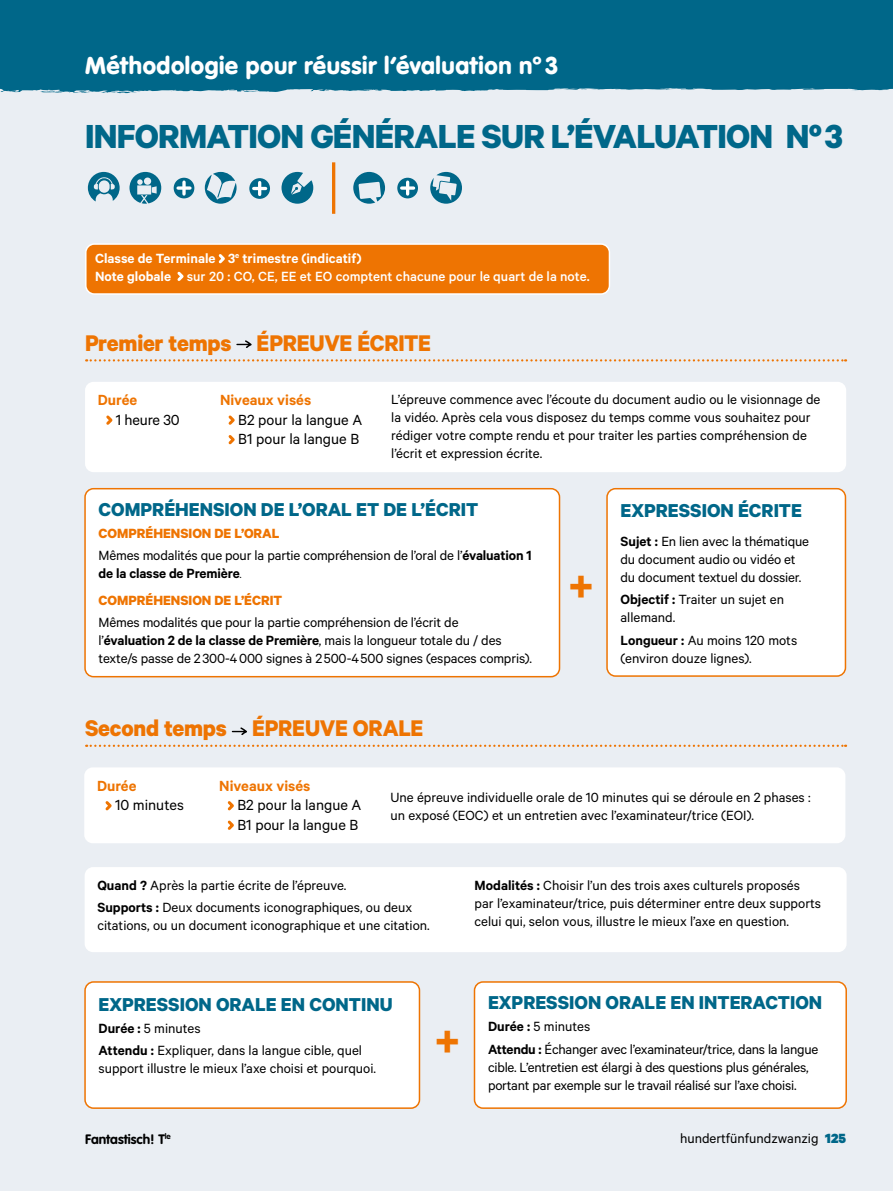
<style>
.page{position:relative;width:893px;height:1191px;background:#eaeef3}
.page>*{position:absolute;margin:0;border:0;box-sizing:border-box;transform-origin:0 0}
.t1{font:700 48px "Calibre";color:#ee7402}
.BAC_T1{font:700 37.5px "Calibre";letter-spacing:-.02em;color:#006789}
.BAC_T2{font:700 25.5px "Calibre";letter-spacing:-.01em;color:#ee7402}
.header_title{font:900 24px "VAG Rounded Std";letter-spacing:.02em;color:#fff}
.Subtítulo_bloque{font:700 21px "Calibre";color:#006789}
.Subtítulo_bloque-2{font:16.5px/19.5px "Calibre";color:#000}
.Subtítulo_bloque-3{font:600 16.5px "Calibre";color:#ee7402}
.Texto_normal_bullets{font:15px/18px "Calibre";color:#000}
.Subtítulo_bloque-4{font:15px/18px "Calibre";color:#000}
.Subtítulo_bloque-5{font:500 15px "Calibre";color:#fff}
.Subtítulo_bloque-6{font:700 15px "Calibre";color:#ee7402}
.Título_bloque{font:600 15px "Calibre";color:#fff}
.footer_number_page{font:15px "Calibre";color:#000}
.t2{font:700 13.5px "VAG Rounded Std";color:#000}
.s1{font-weight:600}
.s2{font-weight:300;font-size:16.5px}
.s3{font-weight:900;color:#006789}
</style>
<div class="page">
<div style="left:0;top:0;width:893px;height:93px;background:#006789"></div>
<hr style="left:332px;top:162px;width:3px;height:52px;background:#ee7402">
<svg style="left:397px;top:178px;width:21px;height:20px"></svg>
<svg style="left:406px;top:182px;width:3px;height:12px"></svg>
<svg style="left:402px;top:186px;width:12px;height:4px"></svg>
<svg style="left:353px;top:172px;width:32px;height:32px"></svg>
<svg style="left:430px;top:172px;width:32px;height:32px"></svg>
<div style="left:174px;top:178px;width:20px;height:20px;background:#006789;border-radius:50%"></div>
<svg style="left:182px;top:182px;width:4px;height:12px"></svg>
<svg style="left:178px;top:186px;width:12px;height:4px"></svg>
<svg style="left:249px;top:178px;width:21px;height:21px"></svg>
<svg style="left:254px;top:182px;width:12px;height:12px"></svg>
<svg style="left:205px;top:172px;width:32px;height:32px"></svg>
<svg style="left:281px;top:172px;width:32px;height:32px"></svg>
<svg style="left:129px;top:172px;width:32px;height:32px"></svg>
<svg style="left:88px;top:172px;width:32px;height:29px"></svg>
<div style="left:86px;top:244px;width:523px;height:50px;background:#ee7402;border-radius:9px"></div>
<svg style="left:218px;top:254px;width:7px;height:10px"></svg>
<svg style="left:177px;top:271px;width:7px;height:10px"></svg>
<div style="left:85px;top:243px;width:525px;height:52px;border:2px solid #fff;border-radius:9px"></div>
<svg style="left:86px;top:359px;width:760px;height:2px"></svg>
<svg style="left:236px;top:340px;width:16px;height:8px"></svg>
<div style="left:85px;top:489px;width:474px;height:187px;background:#fff;border-radius:9px"></div>
<div style="left:84px;top:488px;width:476px;height:189px;border:2px solid #ee7402;border-radius:9px"></div>
<div style="left:607px;top:489px;width:238px;height:187px;background:#fff;border-radius:9px"></div>
<div style="left:606px;top:488px;width:240px;height:189px;border:2px solid #ee7402;border-radius:9px"></div>
<svg style="left:86px;top:744px;width:760px;height:3px"></svg>
<svg style="left:231px;top:727px;width:16px;height:8px"></svg>
<div style="left:85px;top:982px;width:334px;height:126px;background:#fff;border-radius:9px"></div>
<div style="left:84px;top:981px;width:336px;height:127px;border:2px solid #ee7402;border-radius:9px"></div>
<div style="left:474px;top:982px;width:372px;height:126px;background:#fff;border-radius:9px"></div>
<div style="left:474px;top:981px;width:373px;height:127px;border:2px solid #ee7402;border-radius:9px"></div>
<div style="left:85px;top:382px;width:761px;height:90px;background:#fff;border-radius:9px"></div>
<svg style="left:106px;top:415px;width:7px;height:10px"></svg>
<svg style="left:228px;top:415px;width:7px;height:30px"></svg>
<div style="left:84px;top:767px;width:761px;height:76px;background:#fff;border-radius:9px"></div>
<svg style="left:105px;top:801px;width:7px;height:10px"></svg>
<svg style="left:227px;top:801px;width:7px;height:29px"></svg>
<div style="left:85px;top:867px;width:762px;height:85px;background:#fff;border-radius:9px"></div>
<p class="header_title" style="left:85px;top:51px;width:474px">Méthodologie pour réussir l’évaluation nº 3</p>
<p class="BAC_T1" style="left:85px;top:113px;width:759px">INFORMATION GÉNÉRALE SUR L’ÉVALUATION Nº3</p>
<p class="Título_bloque" style="left:95px;top:249px;width:268px">Classe de Terminale 3<sup>e</sup> trimestre (indicatif)</p>
<p class="Subtítulo_bloque-5" style="left:95px;top:268px;width:496px"><span class="s1">Note globale</span> sur 20 : CO, CE, EE et EO comptent chacune pour le quart de la note.</p>
<p class="BAC_T2" style="left:85px;top:327px;width:347px">Premier temps ÉPREUVE ÉCRITE</p>
<p class="Subtítulo_bloque-3" style="left:98px;top:390px;width:41px">Durée</p>
<p class="Subtítulo_bloque-2" style="left:116px;top:409px;width:65px">1 heure 30</p>
<p class="Subtítulo_bloque-3" style="left:220px;top:390px;width:93px">Niveaux visés</p>
<p class="Subtítulo_bloque-2" style="left:238px;top:409px;width:126px">B2 pour la langue A<br>B1 pour la langue B</p>
<p class="Subtítulo_bloque-4" style="left:391px;top:390px;width:431px">L’épreuve commence avec l’écoute du document audio ou le visionnage de la vidéo. Après cela vous disposez du temps comme vous souhaitez pour rédiger votre compte rendu et pour traiter les parties compréhension de l’écrit et expression écrite.</p>
<p class="Subtítulo_bloque" style="left:99px;top:496px;width:381px">COMPRÉHENSION DE L’ORAL ET DE L’ÉCRIT</p>
<p class="Subtítulo_bloque-6" style="left:99px;top:524px;width:183px">COMPRÉHENSION DE L’ORAL</p>
<p class="Subtítulo_bloque-4" style="left:99px;top:546px;width:435px">Mêmes modalités que pour la partie compréhension de l’oral de l’<span class="s1">évaluation 1 de la classe de Première</span><span class="s2">.</span></p>
<p class="Subtítulo_bloque-6" style="left:99px;top:591px;width:185px">COMPRÉHENSION DE L’ÉCRIT</p>
<p class="Subtítulo_bloque-4" style="left:99px;top:613px;width:435px">Mêmes modalités que pour la partie compréhension de l’écrit de<br>l’<span class="s1">évaluation 2 de la classe de Première</span>, mais la longueur totale du / des texte/s passe de 2300-4000 signes à 2500-4500 signes (espaces compris).</p>
<p class="BAC_T2" style="left:85px;top:712px;width:340px">Second temps ÉPREUVE ORALE</p>
<p class="t1" style="left:568px;top:557px;width:27px">+</p>
<p class="Subtítulo_bloque" style="left:620px;top:498px;width:183px">EXPRESSION ÉCRITE</p>
<p class="Texto_normal_bullets" style="left:620px;top:532px;width:190px"><span class="s1">Sujet :</span> En lien avec la thématique du document audio ou vidéo et du document textuel du dossier.</p>
<p class="Texto_normal_bullets" style="left:620px;top:590px;width:165px"><span class="s1">Objectif :</span> Traiter un sujet en allemand.</p>
<p class="Texto_normal_bullets" style="left:620px;top:630px;width:178px"><span class="s1">Longueur :</span> Au moins 120 mots (environ douze lignes).</p>
<p class="Subtítulo_bloque-3" style="left:97px;top:776px;width:41px">Durée</p>
<p class="Subtítulo_bloque-2" style="left:115px;top:795px;width:70px">10 minutes</p>
<p class="Subtítulo_bloque-4" style="left:390px;top:787px;width:422px">Une épreuve individuelle orale de 10 minutes qui se déroule en 2 phases : un exposé (EOC) et un entretien avec l’examinateur/trice (EOI).</p>
<p class="Subtítulo_bloque-3" style="left:219px;top:776px;width:93px">Niveaux visés</p>
<p class="Subtítulo_bloque-2" style="left:237px;top:795px;width:126px">B2 pour la langue A<br>B1 pour la langue B</p>
<p class="Texto_normal_bullets" style="left:97px;top:875px;width:251px"><span class="s1">Quand ?</span> Après la partie écrite de l’épreuve.</p>
<p class="Texto_normal_bullets" style="left:97px;top:897px;width:334px"><span class="s1">Supports :</span> Deux documents iconographiques, ou deux citations, ou un document iconographique et une citation.</p>
<p class="Texto_normal_bullets" style="left:475px;top:875px;width:348px"><span class="s1">Modalités :</span> Choisir l’un des trois axes culturels proposés par l’examinateur/trice, puis déterminer entre deux supports celui qui, selon vous, illustre le mieux l’axe en question.</p>
<p class="Subtítulo_bloque" style="left:99px;top:991px;width:295px">EXPRESSION ORALE EN CONTINU</p>
<p class="Texto_normal_bullets" style="left:99px;top:1018px;width:104px"><span class="s1">Durée :</span> 5 minutes</p>
<p class="Texto_normal_bullets" style="left:99px;top:1041px;width:279px"><span class="s1">Attendu :</span> Expliquer, dans la langue cible, quel support illustre le mieux l’axe choisi et pourquoi.</p>
<p class="t2" style="left:85px;top:1131px;width:87px">Fantastisch! T<sup>le</sup></p>
<p class="t1" style="left:434px;top:1012px;width:27px">+</p>
<p class="Subtítulo_bloque" style="left:488px;top:989px;width:336px">EXPRESSION ORALE EN INTERACTION</p>
<p class="Texto_normal_bullets" style="left:488px;top:1017px;width:104px"><span class="s1">Durée :</span> 5 minutes</p>
<p class="Texto_normal_bullets" style="left:488px;top:1039px;width:332px"><span class="s1">Attendu :</span> Échanger avec l’examinateur/trice, dans la langue cible. L’entretien est élargi à des questions plus générales, portant par exemple sur le travail réalisé sur l’axe choisi.</p>
<p class="footer_number_page" style="left:680px;top:1129px;width:168px">hundertfünfundzwanzig <span class="s3">125</span></p>
</div>
